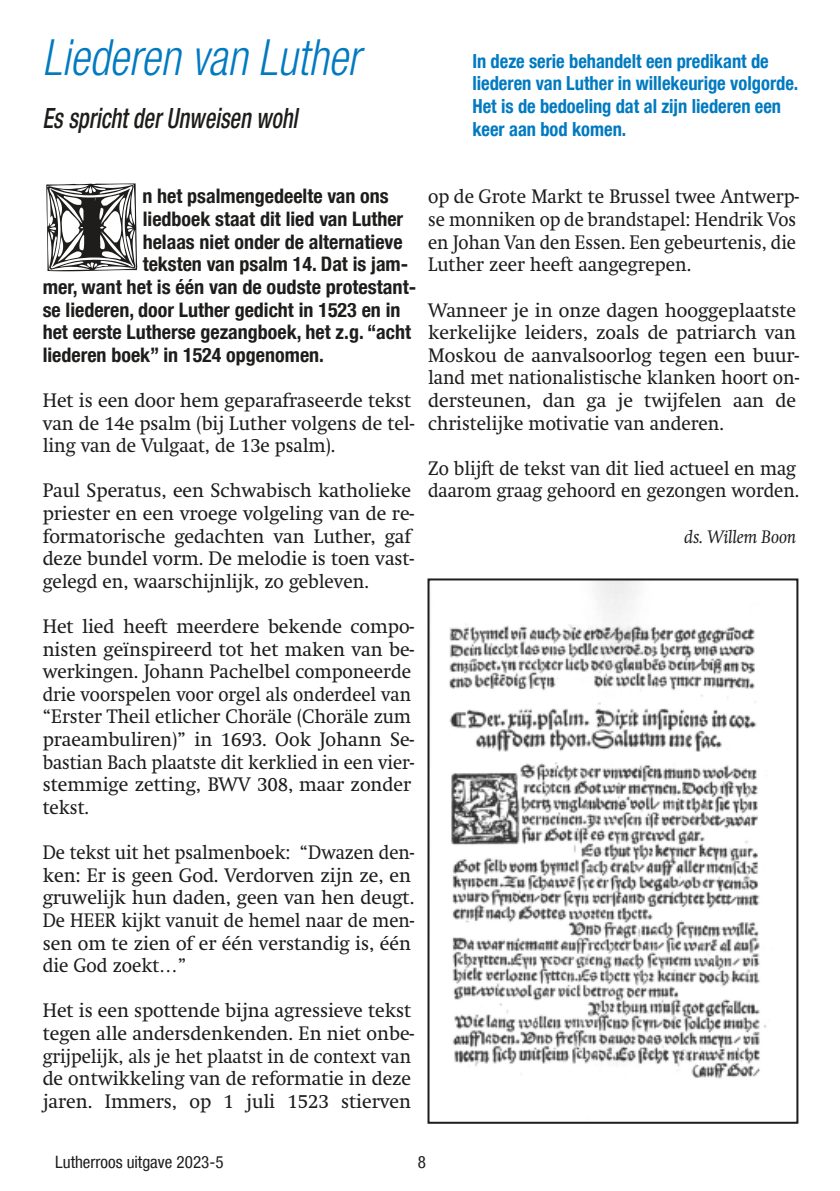
<style>
.page{position:relative;width:840px;height:1191px;background:#fff}
.page>*{position:absolute;margin:0;border:0;box-sizing:border-box;transform-origin:0 0}
.t1{font:87.8px "Varah Caps";color:#1e1d1c}
.t2{font:italic 300 condensed 50px "Helvetica Neue LT Com";color:#007ac1;scale:.9 1}
.t3{font:italic 500 condensed 28px "Helvetica Neue LT Com";color:#1e1d1c;scale:.8 1}
.t4{font:700 condensed 20px "Helvetica Neue LT Com";color:#1e1d1c}
.t5{font:19.4px/22.6px "Swift";color:#1e1d1c}
.t6{font:19.4px/22.6px "Swift";color:#1e1d1c;scale:.93 1}
.t7{font:19.4px/22.6px "Swift";color:#1e1d1c;scale:.96 1}
.t8{font:700 condensed 19.4px/22.6px "Helvetica Neue LT Com";letter-spacing:-.005em;color:#007ac1;scale:.95 1}
.t9{font:19.4px/22.6px "Swift";color:#1e1d1c;scale:.94 1}
.t10{font:italic 18px "Swift";color:#1e1d1c;scale:.95 1}
.t11{font:condensed 17px "Helvetica Neue LT Com";color:#1e1d1c}
</style>
<div class="page">
<img style="left:430px;top:581px;width:337px;height:498px">
<div style="left:427px;top:578px;width:371px;height:545px;border:2px solid #1e1d1c"></div>
<h2 class="t2" style="left:43px;top:40px;width:354px">Liederen van Luther</h2>
<h3 class="t3" style="left:43px;top:108px;width:320px">Es spricht der Unweisen wohl</h3>
<p class="t8" style="left:472px;top:52px;width:344px">In deze serie behandelt een predikant de liederen van Luther in willekeurige volgorde.<br>Het is de bedoeling dat al zĳn liederen een keer aan bod komen.</p>
<h1 class="t1" style="left:42px;top:190px;width:101px">I</h1>
<p class="t4" style="left:142px;top:189px;width:248px">n het psalmengedeelte van ons</p>
<p class="t4" style="left:143px;top:212px;width:262px">liedboek staat dit lied van Luther</p>
<p class="t4" style="left:143px;top:234px;width:261px">helaas niet onder de alternatieve</p>
<p class="t4" style="left:143px;top:257px;width:267px">teksten van psalm 14. Dat is jam-</p>
<p class="t4" style="left:43px;top:280px;width:375px">mer, want het is één van de oudste protestant-</p>
<p class="t4" style="left:43px;top:302px;width:359px">se liederen, door Luther gedicht in 1523 en in</p>
<p class="t4" style="left:43px;top:325px;width:369px">het eerste Lutherse gezangboek, het z.g. “acht</p>
<p class="t4" style="left:43px;top:347px;width:282px">liederen boek” in 1524 opgenomen.</p>
<p class="t5" style="left:43px;top:390px;width:373px">Het is een door hem geparafraseerde tekst van de 14e psalm (bij Luther volgens de tel&shy;ling van de Vulgaat, de 13e psalm).</p>
<p class="t5" style="left:43px;top:481px;width:373px">Paul Speratus, een Schwabisch katholieke priester en een vroege volgeling van de re&shy;formatorische gedachten van Luther, gaf deze bundel vorm. De melodie is toen vast&shy;gelegd en, waarschijnlijk, zo gebleven.</p>
<p class="t5" style="left:43px;top:616px;width:373px">Het lied heeft meerdere bekende compo&shy;nisten geïnspireerd tot het maken van be&shy;werkingen. Johann Pachelbel componeerde drie voorspelen voor orgel als onderdeel van “Erster Theil etlicher Choräle (Choräle zum praeambuliren)” in 1693. Ook Johann Se&shy;bastian Bach plaatste dit kerklied in een vier&shy;stemmige zetting, BWV 308, maar zonder tekst.</p>
<p class="t6" style="left:43px;top:842px;width:401px">De tekst uit het psalmenboek: “Dwazen den&shy;ken: Er is geen God. Verdorven zijn ze, en gruwelijk hun daden, geen van hen deugt.<br>De HEER kijkt vanuit de hemel naar de men&shy;sen om te zien of er één verstandig is, één die God zoekt…”</p>
<p class="t5" style="left:43px;top:1001px;width:373px">Het is een spottende bijna agressieve tekst tegen alle andersdenkenden. En niet onbe&shy;grijpelijk, als je het plaatst in de context van de ontwikkeling van de reformatie in deze jaren. Immers, op 1 juli 1523 stierven</p>
<p class="t7" style="left:428px;top:187px;width:388px">op de Grote Markt te Brussel twee Antwerp&shy;se monniken op de brandstapel: Hendrik Vos en Johan Van den Essen. Een gebeurtenis, die Luther zeer heeft aangegrepen.</p>
<p class="t5" style="left:428px;top:300px;width:372px">Wanneer je in onze dagen hooggeplaatste kerkelijke leiders, zoals de patriarch van Moskou de aanvalsoorlog tegen een buur&shy;land met nationalistische klanken hoort on&shy;dersteunen, dan ga je twijfelen aan de christelijke motivatie van anderen.</p>
<p class="t9" style="left:428px;top:458px;width:396px">Zo blijft de tekst van dit lied actueel en mag daarom graag gehoord en gezongen worden.</p>
<p class="t10" style="left:683px;top:529px;width:119px">ds. Willem Boon</p>
<p class="t11" style="left:55px;top:1155px;width:170px">Lutherroos uitgave 2023-5</p>
<p class="t11" style="left:417px;top:1155px;width:10px">8</p>
</div>
